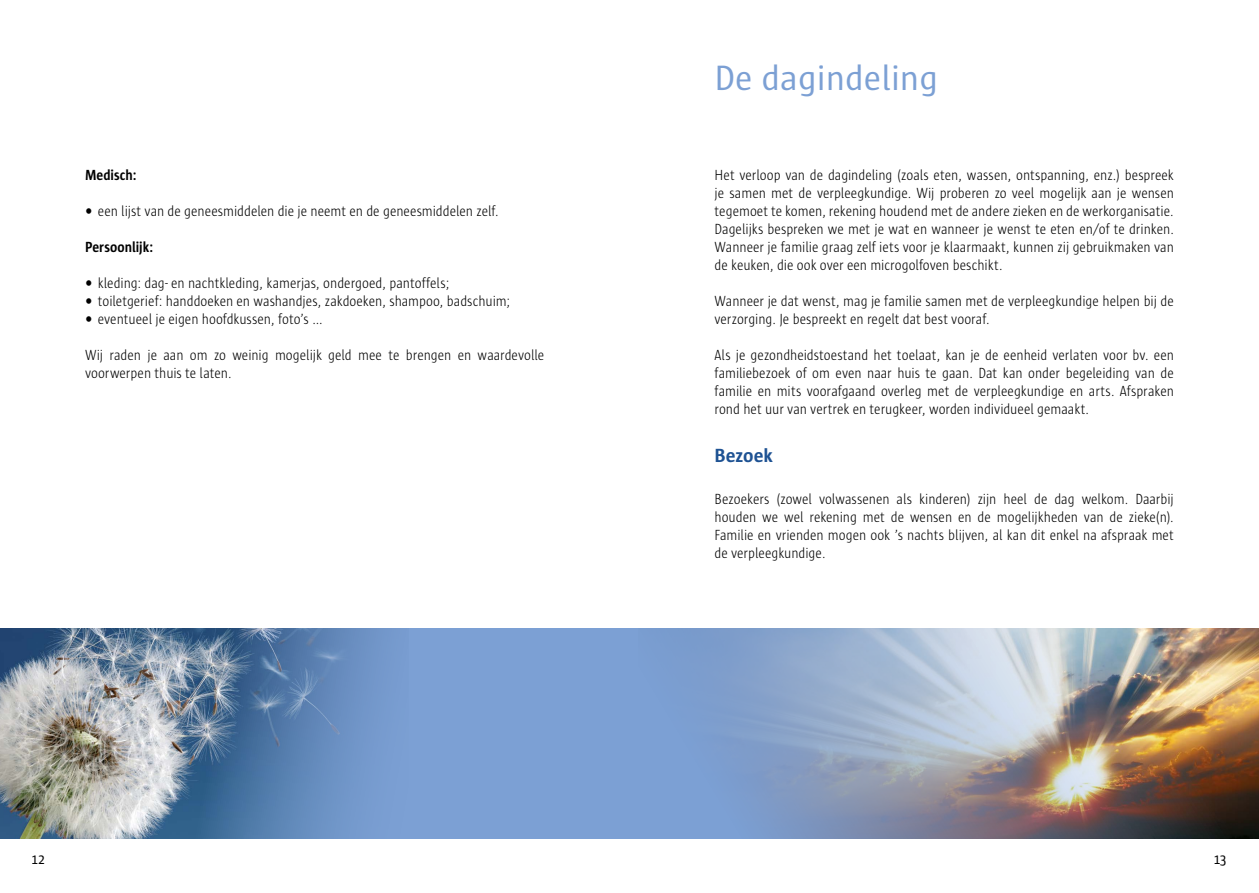
<style>
.page{position:relative;width:1259px;height:893px;background:#fff}
.page>*{position:absolute;margin:0;border:0;box-sizing:border-box;transform-origin:0 0}
.t1{font:36px "Sun";color:#7ca0d4}
.t2{font:700 19.5px "Sun";letter-spacing:-.005em;color:#1e5293}
.t3{font:300 15px/18px "Sun";letter-spacing:-.005em;color:#000;text-align:justify;scale:.9 1}
.t4{font:700 15px "Sun";color:#000;scale:.9 1}
.t5{font:15px "Sun";color:#000;scale:.9 1}
.s1{font-weight:700;font-size:16.5px}
</style>
<div class="page">
<div style="left:0;top:629px;width:629px;height:210px;background:#7ca0d4"></div>
<img style="left:0;top:629px;width:383px;height:210px">
<img style="left:638px;top:629px;width:621px;height:210px">
<p class="t4" style="left:85px;top:167px;width:59px">Medisch:</p>
<p class="t3" style="left:85px;top:202px;width:461px"><span class="s1">•</span> een lijst van de geneesmiddelen die je neemt en de geneesmiddelen zelf.</p>
<p class="t4" style="left:85px;top:239px;width:77px">Persoonlijk:</p>
<p class="t3" style="left:85px;top:274px;width:406px"><span class="s1">•</span> kleding: dag- en nachtkleding, kamerjas, ondergoed, pantoffels;</p>
<p class="t3" style="left:85px;top:292px;width:474px"><span class="s1">•</span> toiletgerief: handdoeken en washandjes, zakdoeken, shampoo, badschuim;</p>
<p class="t3" style="left:85px;top:310px;width:266px"><span class="s1">•</span> eventueel je eigen hoofdkussen, foto’s ...</p>
<p class="t3" style="left:85px;top:346px;width:512px">Wij raden je aan om zo weinig mogelijk geld mee te brengen en waardevolle voorwerpen thuis te laten.</p>
<h1 class="t1" style="left:714px;top:59px;width:225px">De dagindeling</h1>
<p class="t3" style="left:714px;top:166px;width:512px">Het verloop van de dagindeling (zoals eten, wassen, ontspanning, enz.) bespreek je samen met de verpleegkundige. Wij proberen zo veel mogelijk aan je wensen tegemoet te komen, rekening houdend met de andere zieken en de werkorganisatie.<br>Dagelijks bespreken we met je wat en wanneer je wenst te eten en/of te drinken.<br>Wanneer je familie graag zelf iets voor je klaarmaakt, kunnen zij gebruikmaken van de keuken, die ook over een microgolfoven beschikt.</p>
<p class="t3" style="left:714px;top:292px;width:512px">Wanneer je dat wenst, mag je familie samen met de verpleegkundige helpen bij de verzorging. Je bespreekt en regelt dat best vooraf.</p>
<p class="t3" style="left:714px;top:346px;width:512px">Als je gezondheidstoestand het toelaat, kan je de eenheid verlaten voor bv. een familiebezoek of om even naar huis te gaan. Dat kan onder begeleiding van de familie en mits voorafgaand overleg met de verpleegkundige en arts. Afspraken rond het uur van vertrek en terugkeer, worden individueel gemaakt.</p>
<h2 class="t2" style="left:714px;top:444px;width:60px">Bezoek</h2>
<p class="t3" style="left:714px;top:490px;width:512px">Bezoekers (zowel volwassenen als kinderen) zijn heel de dag welkom. Daarbij houden we wel rekening met de wensen en de mogelijkheden van de zieke(n).<br>Familie en vrienden mogen ook ’s nachts blijven, al kan dit enkel na afspraak met de verpleegkundige.</p>
<p class="t5" style="left:32px;top:851px;width:17px">12</p>
<p class="t5" style="left:1214px;top:851px;width:16px">13</p>
</div>
